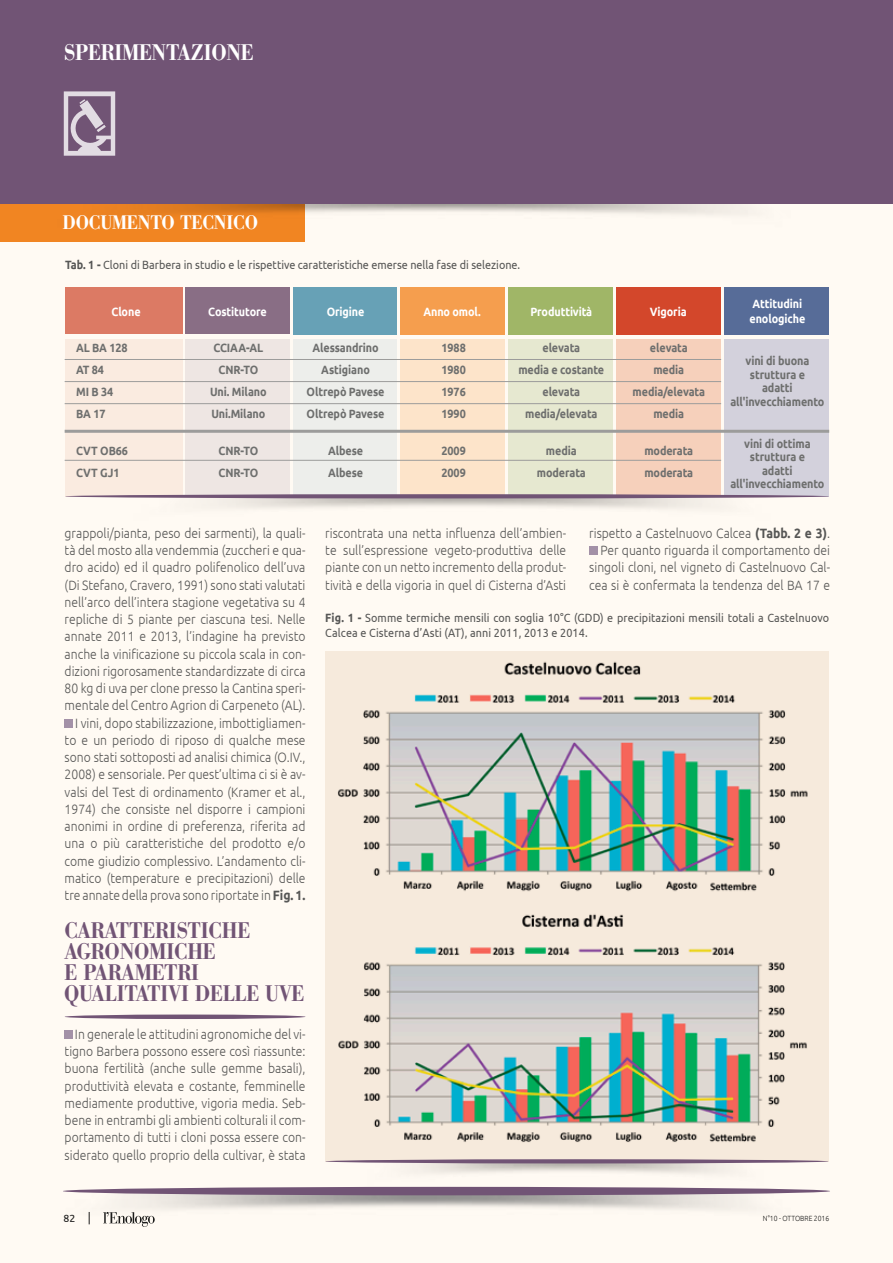
<style>
.page{position:relative;width:893px;height:1263px;background:#fffaf3}
.page>*{position:absolute;margin:0;border:0;box-sizing:border-box;transform-origin:0 0}
.t1{font:500 22.5px/21px "AT Our Bodoni";letter-spacing:-.01em;color:#715475;scale:.9 1}
.t2{font:500 22.5px "AT Our Bodoni";letter-spacing:-.01em;color:#fff;scale:.9 1}
.t3{font:500 19.5px "AT Our Bodoni";letter-spacing:-.01em;color:#fff;scale:.9 1}
.t4{font:300 13.5px/17.2px "Ubuntu";color:#565655;text-align:right;scale:.9 1}
.t5{font:700 12px/21.9px "Ubuntu";letter-spacing:-.01em;color:#6e6f6e;text-align:center;scale:.9 1}
.t6{font:12px/15px "Ubuntu";letter-spacing:.01em;color:#565655;scale:.9 1}
.t7{font:700 12px/15px "Ubuntu";letter-spacing:-.01em;color:#fff;scale:.9 1}
.t8{font:10.5px "Ubuntu";color:#1b1b1a}
.t9{font:300 7.5px "Ubuntu";color:#1b1b1a;scale:.9 1}
.s1{font-weight:700}
</style>
<div class="page">
<img style="left:304px;top:204px;width:444px;height:27px">
<div style="left:0;top:0;width:893px;height:204px;background:#715475"></div>
<svg style="left:64px;top:91px;width:51px;height:65px"></svg>
<div style="left:65px;top:719px;width:8px;height:8px;background:#a391a7"></div>
<div style="left:65px;top:1014px;width:240px;height:5px;background:#715475;border-radius:50%"></div>
<div style="left:65px;top:1031px;width:8px;height:8px;background:#a391a7"></div>
<div style="left:589px;top:547px;width:8px;height:8px;background:#a391a7"></div>
<div style="left:0;top:204px;width:304px;height:38px;background:#f18824"></div>
<img style="left:63px;top:1190px;width:767px;height:34px">
<div style="left:63px;top:1187px;width:767px;height:8px;background:#715475;border-radius:50%"></div>
<div style="left:293px;top:339px;width:104px;height:157px;background:#edeeeb"></div>
<div style="left:185px;top:339px;width:105px;height:157px;background:#eee6e3"></div>
<div style="left:400px;top:339px;width:105px;height:157px;background:#fde4ca"></div>
<div style="left:616px;top:339px;width:105px;height:157px;background:#f6d0bb"></div>
<div style="left:508px;top:339px;width:105px;height:157px;background:#e6e8d0"></div>
<div style="left:725px;top:339px;width:104px;height:157px;background:#d3d1dc"></div>
<div style="left:65px;top:339px;width:117px;height:157px;background:#faebe0"></div>
<div style="left:293px;top:287px;width:104px;height:48px;background:#67a1b6"></div>
<div style="left:186px;top:288px;width:104px;height:46px;background:#896e85"></div>
<div style="left:65px;top:288px;width:117px;height:46px;background:#dc7d69"></div>
<div style="left:400px;top:287px;width:105px;height:48px;background:#f5a252"></div>
<div style="left:616px;top:287px;width:105px;height:48px;background:#d3492e"></div>
<div style="left:508px;top:287px;width:105px;height:48px;background:#a0ba6d"></div>
<div style="left:725px;top:287px;width:104px;height:48px;background:#576c98"></div>
<hr style="left:65px;top:359px;width:656px;height:1px;background:#9c9c9b">
<hr style="left:65px;top:381px;width:656px;height:1px;background:#9c9c9b">
<hr style="left:65px;top:460px;width:656px;height:1px;background:#9c9c9b">
<hr style="left:65px;top:403px;width:656px;height:1px;background:#9c9c9b">
<hr style="left:65px;top:430px;width:764px;height:3px;background:#9c9c9b">
<svg style="left:65px;top:494px;width:764px;height:4px;background:#7d617e"></svg>
<img style="left:325px;top:652px;width:500px;height:502px">
<img style="left:325px;top:1161px;width:485px;height:29px">
<svg style="left:325px;top:1159px;width:503px;height:4px;background:#7e637f"></svg>
<h1 class="t2" style="left:64px;top:38px;width:213px">SPERIMENTAZIONE</h1>
<h2 class="t3" style="left:63px;top:211px;width:219px">DOCUMENTO TECNICO</h2>
<p class="t6" style="left:65px;top:257px;width:507px"><span class="s1">Tab. 1 -</span> Cloni di Barbera in studio e le rispettive caratteristiche emerse nella fase di selezione.</p>
<p class="t7" style="left:111px;top:304px;width:34px">Clone</p>
<p class="t5" style="left:76px;top:337px;width:59px;text-align:left">AL BA 128<br>AT 84<br>MI B 34<br>BA 17</p>
<p class="t5" style="left:76px;top:440px;width:59px;text-align:left">CVT OB66<br>CVT GJ1</p>
<p class="t7" style="left:208px;top:304px;width:67px">Costitutore</p>
<p class="t7" style="left:327px;top:304px;width:43px">Origine</p>
<p class="t7" style="left:423px;top:304px;width:65px">Anno omol.</p>
<p class="t7" style="left:530px;top:304px;width:70px">Produttività</p>
<p class="t7" style="left:650px;top:304px;width:42px">Vigoria</p>
<p class="t7" style="left:749px;top:296px;width:64px">Attitudini enologiche</p>
<p class="t5" style="left:210px;top:337px;width:64px">CCIAA-AL<br>CNR-TO<br>Uni. Milano<br>Uni.Milano</p>
<p class="t5" style="left:219px;top:440px;width:46px;text-align:left">CNR-TO<br>CNR-TO</p>
<p class="t5" style="left:307px;top:337px;width:88px">Alessandrino<br>Astigiano<br>Oltrepò Pavese<br>Oltrepò Pavese</p>
<p class="t5" style="left:328px;top:440px;width:40px;text-align:left">Albese<br>Albese</p>
<p class="t5" style="left:442px;top:337px;width:28px;text-align:justify">1988<br>1980<br>1976<br>1990</p>
<p class="t5" style="left:442px;top:440px;width:28px;text-align:left">2009<br>2009</p>
<p class="t5" style="left:518px;top:337px;width:97px">elevata<br>media e costante elevata media/elevata</p>
<p class="t5" style="left:537px;top:440px;width:56px">media moderata</p>
<p class="t5" style="left:633px;top:337px;width:82px">elevata<br>media media/elevata media</p>
<p class="t5" style="left:644px;top:440px;width:56px;text-align:left">moderata moderata</p>
<p class="t5" style="left:730px;top:354px;width:106px;line-height:13.5px">vini di buona struttura e<br>adatti all'invecchiamento</p>
<p class="t5" style="left:730px;top:436px;width:106px;line-height:13.5px">vini di ottima struttura e<br>adatti all'invecchiamento</p>
<p class="t4" style="left:65px;top:524px;width:269px">grappoli/pianta, peso dei sarmenti), la quali&shy;tà del mosto alla vendemmia (zuccheri e qua&shy;dro acido) ed il quadro polifenolico dell’uva (Di Stefano, Cravero, 1991) sono stati valutati nell’arco dell’intera stagione vegetativa su 4 repliche di 5 piante per ciascuna tesi. Nelle annate 2011 e 2013, l’indagine ha previsto anche la vinificazione su piccola scala in con&shy;dizioni rigorosamente standardizzate di circa 80 kg di uva per clone presso la Cantina speri&shy;mentale del Centro Agrion di Carpeneto (AL).<br>I vini, dopo stabilizzazione, imbottigliamen&shy;to e un periodo di riposo di qualche mese sono stati sottoposti ad analisi chimica (O.IV., 2008) e sensoriale. Per quest’ultima ci si è av&shy;valsi del Test di ordinamento (Kramer et al., 1974) che consiste nel disporre i campioni anonimi in ordine di preferenza, riferita ad una o più caratteristiche del prodotto e/o come giudizio complessivo. L’andamento cli&shy;matico (temperature e precipitazioni) delle tre annate della prova sono riportate in <span class="s1">Fig. 1.</span></p>
<h1 class="t1" style="left:65px;top:920px;width:268px">CARATTERISTICHE<br>AGRONOMICHE<br>E PARAMETRI<br>QUALITATIVI DELLE UVE</h1>
<p class="t4" style="left:65px;top:1025px;width:269px;text-align:justify;text-indent:10px">In generale le attitudini agronomiche del vi&shy;tigno Barbera possono essere così riassunte: buona fertilità (anche sulle gemme basali), produttività elevata e costante, femminelle mediamente produttive, vigoria media. Seb&shy;bene in entrambi gli ambienti colturali il com&shy;portamento di tutti i cloni possa essere con&shy;siderato quello proprio della cultivar, è stata</p>
<p class="t4" style="left:325px;top:524px;width:269px;text-align:justify">riscontrata una netta influenza dell’ambien&shy;te sull’espressione vegeto-produttiva delle piante con un netto incremento della produt&shy;tività e della vigoria in quel di Cisterna d’Asti</p>
<p class="t4" style="left:589px;top:524px;width:269px">rispetto a Castelnuovo Calcea <span class="s1">(Tabb. 2 e 3)</span>.<br>Per quanto riguarda il comportamento dei singoli cloni, nel vigneto di Castelnuovo Cal&shy;cea si è confermata la tendenza del BA 17 e</p>
<p class="t6" style="left:325px;top:609px;width:561px"><span class="s1">Fig. 1 -</span> Somme termiche mensili con soglia 10°C (GDD) e precipitazioni mensili totali a Castelnuovo<br>Calcea e Cisterna d’Asti (AT), anni 2011, 2013 e 2014.</p>
<p class="t8" style="left:64px;top:1212px;width:13px">82</p>
<p class="t9" style="left:763px;top:1214px;width:75px">N°10 - OTTOBRE 2016</p>
</div>
